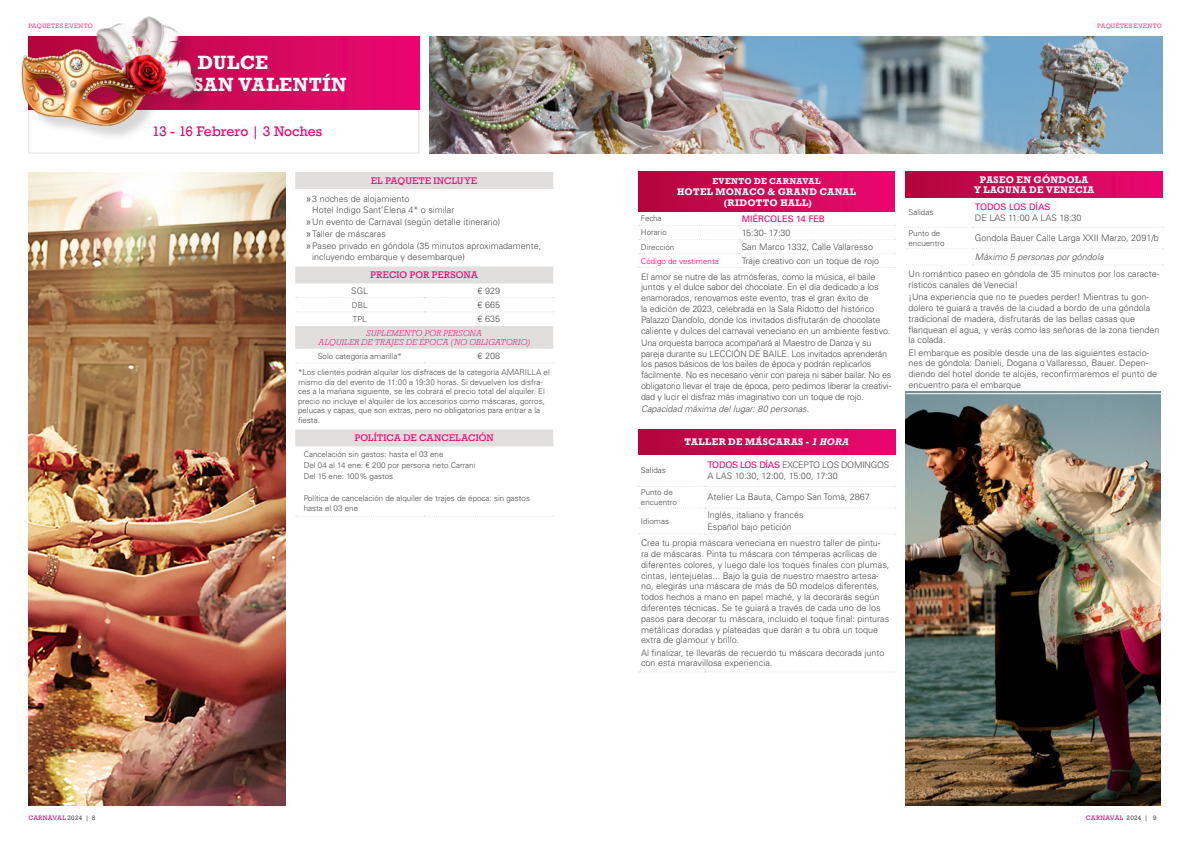
<style>
.page{position:relative;width:1191px;height:842px;background:#fff}
.page>*{position:absolute;margin:0;border:0;box-sizing:border-box;transform-origin:0 0}
.t1{font:700 18px/21.6px "Rockwell Nova";letter-spacing:.03em;color:#fff}
.t2{font:13px "Rockwell Nova";letter-spacing:-.01em;color:#ed0372}
.t3{font:300 9px/10.8px "Univers LT Std";color:#4b4c4d}
.t4{font:300 9px/10.8px "Univers LT Std";letter-spacing:-.02em;color:#4b4c4d}
.t5{font:700 9px/10.8px "Rockwell Nova";letter-spacing:.03em;color:#fff;text-align:center}
.t6{font:italic 300 9px "Univers LT Std";color:#4b4c4d}
.t7{font:300 9px/10.8px "Univers LT Std";letter-spacing:-.025em;color:#4b4c4d}
.t8{font:9px "Rockwell Nova";letter-spacing:.02em;color:#ed0372}
.t9{font:9px "Univers LT Std";color:#ed0372}
.t10{font:300 8px/9.6px "Univers LT Std";color:#4b4c4d}
.t11{font:italic 300 8px/9.6px "Rockwell Nova";letter-spacing:.025em;color:#ed0372;text-align:center}
.t12{font:300 8px "Univers LT Std";color:#ed0372}
.t13{font:700 8px "Rockwell Nova";letter-spacing:.045em;color:#fff}
.t14{font:6px "Rockwell Nova";letter-spacing:.03em;color:#ed0372}
.t15{font:6px "Rockwell Nova";letter-spacing:.045em;color:#ef4b82}
.s1{font-family:"Grotesque MT Std";font-weight:400}
.s2{color:#4b4c4d}
.s3{font-style:italic}
.s4{font-weight:400;color:#ed0372}
</style>
<div class="page">
<img style="left:28px;top:172px;width:258px;height:633px">
<img style="left:429px;top:37px;width:733px;height:117px">
<img style="left:905px;top:391px;width:255px;height:414px">
<div style="left:28px;top:99px;width:391px;height:55px;border:1px solid #e1dfdd"></div>
<svg style="left:212px;top:37px;width:207px;height:73px;background:#da0862"></svg>
<svg style="left:295px;top:172px;width:258px;height:274px"></svg>
<svg style="left:296px;top:297px;width:258px;height:1px"></svg>
<svg style="left:296px;top:311px;width:258px;height:1px"></svg>
<svg style="left:296px;top:516px;width:258px;height:1px"></svg>
<svg style="left:296px;top:362px;width:258px;height:1px"></svg>
<div style="left:638px;top:172px;width:257px;height:39px;background:linear-gradient(to right,#b1073b,#ea0871)"></div>
<svg style="left:638px;top:225px;width:257px;height:1px"></svg>
<svg style="left:638px;top:239px;width:257px;height:1px"></svg>
<svg style="left:638px;top:253px;width:257px;height:1px"></svg>
<svg style="left:638px;top:267px;width:257px;height:1px"></svg>
<div style="left:905px;top:172px;width:257px;height:25px;background:linear-gradient(to right,#b1073b,#ea0870)"></div>
<svg style="left:906px;top:227px;width:257px;height:1px"></svg>
<svg style="left:906px;top:248px;width:257px;height:1px"></svg>
<svg style="left:906px;top:265px;width:257px;height:1px"></svg>
<svg style="left:906px;top:393px;width:257px;height:1px"></svg>
<div style="left:638px;top:429px;width:257px;height:26px;background:linear-gradient(to right,#b1073b,#ea0871)"></div>
<svg style="left:638px;top:486px;width:257px;height:1px"></svg>
<svg style="left:639px;top:507px;width:256px;height:1px"></svg>
<svg style="left:638px;top:533px;width:257px;height:1px"></svg>
<svg style="left:639px;top:671px;width:256px;height:1px"></svg>
<div style="left:25px;top:20px;width:187px;height:122px;background:#231f20;opacity:.18"></div>
<img style="left:21px;top:16px;width:186px;height:125px">
<p class="t15" style="left:28px;top:22px;width:66px">PAQUETES EVENTO</p>
<p class="t15" style="left:1097px;top:22px;width:66px">PAQUETES EVENTO</p>
<p class="t1" style="left:193px;top:52px;width:155px">DULCE<br>SAN VALENTÍN</p>
<p class="t2" style="left:152px;top:124px;width:172px">13 - 16 Febrero | 3 Noches</p>
<p class="t8" style="left:371px;top:175px;width:107px">EL PAQUETE INCLUYE</p>
<p class="t3" style="left:312px;top:193px;width:144px;text-indent:-6px"><span class="s1">»</span> 3 noches de alojamiento<br>Hotel Indigo Sant’Elena 4* o similar</p>
<p class="t3" style="left:306px;top:216px;width:195px"><span class="s1">»</span> Un evento de Carnaval (según detalle itinerario)</p>
<p class="t3" style="left:306px;top:228px;width:81px"><span class="s1">»</span> Taller de máscaras</p>
<p class="t3" style="left:312px;top:241px;width:230px;text-indent:-6px"><span class="s1">»</span>Paseo privado en góndola (35 minutos aproximadamente, incluyendo embarque y desembarque)</p>
<p class="t8" style="left:370px;top:270px;width:109px">PRECIO POR PERSONA</p>
<p class="t3" style="left:351px;top:285px;width:19px">SGL</p>
<p class="t3" style="left:477px;top:285px;width:24px">€ 929</p>
<p class="t10" style="left:352px;top:300px;width:17px">DBL</p>
<p class="t3" style="left:477px;top:299px;width:24px">€ 665</p>
<p class="t10" style="left:353px;top:314px;width:15px">TPL</p>
<p class="t3" style="left:477px;top:314px;width:24px">€ 635</p>
<p class="t11" style="left:318px;top:328px;width:213px">SUPLEMENTO POR PERSONA<br>ALQUILER DE TRAJES DE ÉPOCA (NO OBLIGATORIO)</p>
<p class="t10" style="left:318px;top:351px;width:86px">Solo categoría amarilla*</p>
<p class="t3" style="left:477px;top:350px;width:24px">€ 208</p>
<p class="t10" style="left:298px;top:367px;width:253px">*Los clientes podrán alquilar los disfraces de la categoría AMARILLA el mismo día del evento de 11:00 a 19:30 horas. Si devuelven los disfra&shy;ces a la mañana siguiente, se les cobrará el precio total del alquiler. El precio no incluye el alquiler de los accesorios como máscaras, gorros, pelucas y capas, que son extras, pero no obligatorios para entrar a la fiesta.</p>
<p class="t8" style="left:355px;top:433px;width:141px">POLÍTICA DE CANCELACIÓN</p>
<p class="t10" style="left:304px;top:450px;width:141px">Cancelación sin gastos: hasta el 03 ene</p>
<p class="t10" style="left:304px;top:461px;width:173px">Del 04 al 14 ene: € 200 por persona neto Carrani</p>
<p class="t10" style="left:304px;top:472px;width:91px">Del 15 ene: 100% gastos</p>
<p class="t10" style="left:304px;top:494px;width:228px">Política de cancelación de alquiler de trajes de época: sin gastos hasta el 03 ene</p>
<p class="t14" style="left:28px;top:814px;width:69px">CARNAVAL <span class="s2">2024 | 8</span></p>
<p class="t13" style="left:712px;top:176px;width:110px">EVENTO DE CARNAVAL</p>
<p class="t5" style="left:677px;top:186px;width:180px">HOTEL MONACO &amp; GRAND CANAL (RIDOTTO HALL)</p>
<p class="t10" style="left:641px;top:214px;width:22px">Fecha</p>
<p class="t9" style="left:741px;top:213px;width:85px">MIÉRCOLES 14 FEB</p>
<p class="t10" style="left:641px;top:228px;width:27px">Horario</p>
<p class="t3" style="left:741px;top:227px;width:50px">15:30- 17:30</p>
<p class="t10" style="left:641px;top:242px;width:35px">Dirección</p>
<p class="t3" style="left:741px;top:241px;width:133px">San Marco 1332, Calle Vallaresso</p>
<p class="t12" style="left:641px;top:256px;width:79px">Código de vestimenta</p>
<p class="t3" style="left:741px;top:255px;width:139px">Traje creativo con un toque de rojo</p>
<p class="t3" style="left:641px;top:271px;width:251px">El amor se nutre de las atmósferas, como la música, el baile juntos y el dulce sabor del chocolate. En el día dedicado a los enamorados, renovamos este evento, tras el gran éxito de<br>la edición de 2023, celebrada en la Sala Ridotto del histórico Palazzo Dandolo, donde los invitados disfrutarán de chocolate caliente y dulces del carnaval veneciano en un ambiente festivo.</p>
<p class="t4" style="left:641px;top:337px;width:252px">Una orquesta barroca acompañará al Maestro de Danza y su pareja durante su LECCIÓN DE BAILE. Los invitados aprenderán los pasos básicos de los bailes de época y podrán replicarlos fácilmente. No es necesario venir con pareja ni saber bailar. No es obligatorio llevar el traje de época, pero pedimos liberar la creativi&shy;dad y lucir el disfraz más imaginativo con un toque de rojo.</p>
<p class="t6" style="left:641px;top:403px;width:170px">Capacidad máxima del lugar: 80 personas.</p>
<p class="t5" style="left:684px;top:436px;width:166px">TALLER DE MÁSCARAS - <span class="s3">1 HORA</span></p>
<p class="t10" style="left:641px;top:466px;width:26px">Salidas</p>
<p class="t7" style="left:707px;top:460px;width:184px"><span class="s4">TODOS LOS DÍAS</span> EXCEPTO LOS DOMINGOS<br>A LAS 10:30, 12:00, 15:00, 17:30</p>
<p class="t10" style="left:641px;top:488px;width:38px">Punto de encuentro</p>
<p class="t3" style="left:707px;top:492px;width:164px">Atelier La Bauta, Campo San Tomà, 2867</p>
<p class="t10" style="left:641px;top:516px;width:30px">Idiomas</p>
<p class="t3" style="left:707px;top:510px;width:98px">Inglés, italiano y francés</p>
<p class="t3" style="left:707px;top:522px;width:86px">Español bajo petición</p>
<p class="t3" style="left:641px;top:537px;width:250px">Crea tu propia máscara veneciana en nuestro taller de pintu&shy;ra de máscaras. Pinta tu máscara con témperas acrílicas de diferentes colores, y luego dale los toques finales con plumas, cintas, lentejuelas... Bajo la guía de nuestro maestro artesa&shy;no, elegirás una máscara de más de 50 modelos diferentes, todos hechos a mano en papel maché, y la decorarás según diferentes técnicas. Se te guiará a través de cada uno de los pasos para decorar tu máscara, incluido el toque final: pinturas metálicas doradas y plateadas que darán a tu obra un toque extra de glamour y brillo.</p>
<p class="t3" style="left:641px;top:647px;width:245px">Al finalizar, te llevarás de recuerdo tu máscara decorada junto con esta maravillosa experiencia.</p>
<p class="t5" style="left:974px;top:174px;width:122px">PASEO EN GÓNDOLA<br>Y LAGUNA DE VENECIA</p>
<p class="t10" style="left:908px;top:208px;width:26px">Salidas</p>
<p class="t3" style="left:975px;top:202px;width:108px"><span class="s4">TODOS LOS DÍAS<br></span>DE LAS 11:00 A LAS 18:30</p>
<p class="t10" style="left:908px;top:228px;width:38px">Punto de encuentro</p>
<p class="t3" style="left:975px;top:233px;width:185px">Gondola Bauer Calle Larga XXII Marzo, 2091/b</p>
<p class="t6" style="left:975px;top:252px;width:130px">Máximo 5 personas por góndola</p>
<p class="t3" style="left:908px;top:269px;width:252px">Un romántico paseo en góndola de 35 minutos por los caracte&shy;rísticos canales de Venecia!</p>
<p class="t3" style="left:908px;top:292px;width:252px">¡Una experiencia que no te puedes perder! Mientras tu gon&shy;dolero te guiará a través de la ciudad a bordo de una góndola tradicional de madera, disfrutarás de las bellas casas que flanquean el agua, y verás como las señoras de la zona tienden la colada.</p>
<p class="t3" style="left:908px;top:347px;width:250px">El embarque es posible desde una de las siguientes estacio&shy;nes de góndola: Danieli, Dogana o Vallaresso, Bauer. Depen&shy;diendo del hotel donde te alojes, reconfirmaremos el punto de encuentro para el embarque</p>
<p class="t14" style="left:1085px;top:814px;width:72px">CARNAVAL <span class="s2">2024 | 9</span></p>
</div>
